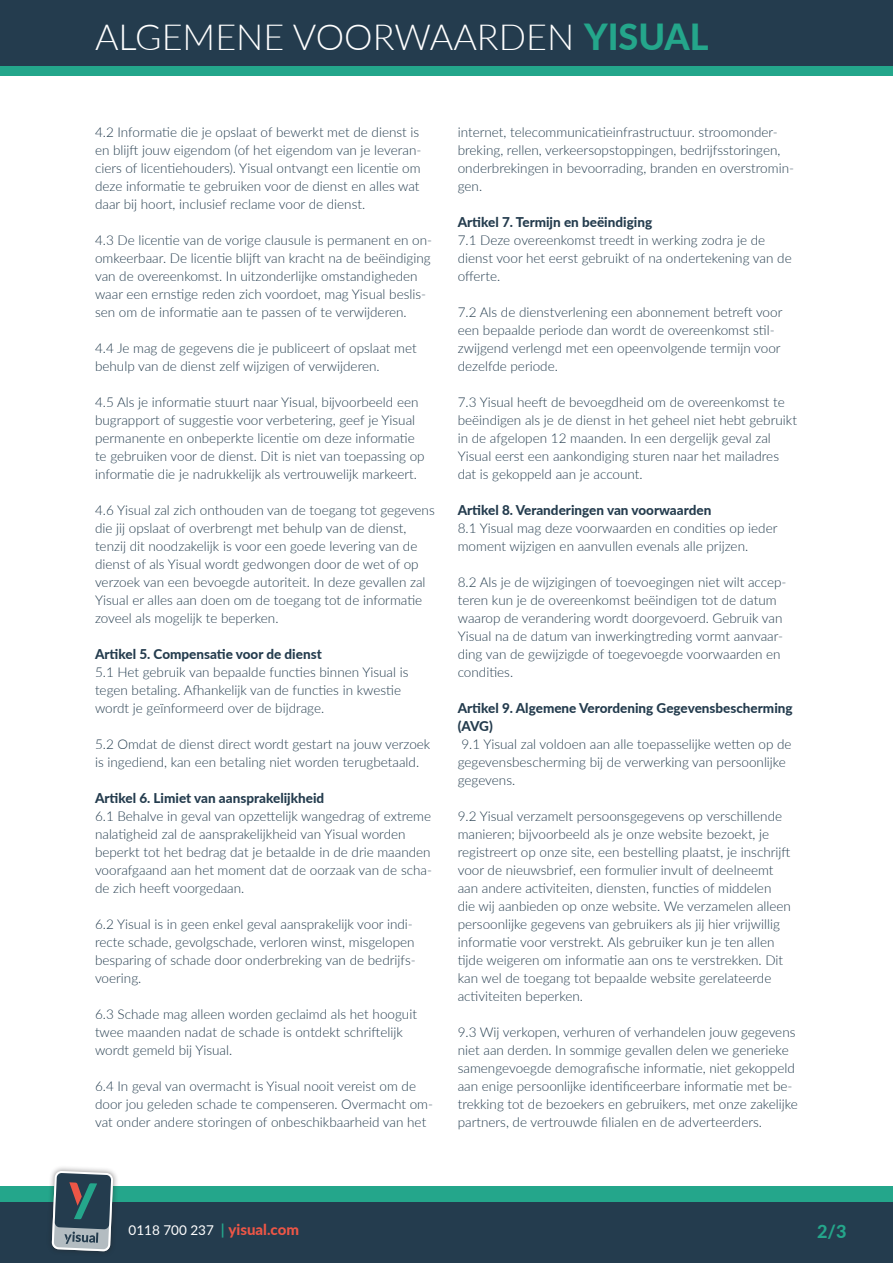
<style>
.page{position:relative;width:893px;height:1263px;background:#fff}
.page>*{position:absolute;margin:0;border:0;box-sizing:border-box;transform-origin:0 0}
.t1{font:300 36px "Lato";color:#fff}
.t2{font:800 18px "Lato";color:#24a68b}
.t3{font:300 13.5px/18px "Lato";color:#243c4e}
.t4{font:800 13.5px/18px "Lato";color:#243c4e}
.t5{font:13.5px "Lato";color:#fff}
.s1{font-weight:800;color:#24a68b}
.s2{font-weight:700;font-size:15px;color:#24a68b}
.s3{font-weight:800;font-size:15px;color:#ee5646}
</style>
<div class="page">
<div style="left:0;top:0;width:893px;height:67px;background:#243c4e"></div>
<div style="left:0;top:67px;width:893px;height:9px;background:#24a68b"></div>
<div style="left:0;top:1202px;width:893px;height:61px;background:#243c4e"></div>
<div style="left:0;top:1186px;width:893px;height:16px;background:#24a68b"></div>
<div style="left:46px;top:1165px;width:73px;height:92px;background:#231f20;opacity:.45"></div>
<svg style="left:52px;top:1171px;width:61px;height:80px"></svg>
<p class="t1" style="left:95px;top:12px;width:615px">ALGEMENE VOORWAARDEN <span class="s1">YISUAL</span></p>
<p class="t3" style="left:95px;top:123px;width:328px">4.2 Informatie die je opslaat of bewerkt met de dienst is en blijft jouw eigendom (of het eigendom van je leveran&shy;ciers of licentiehouders). Yisual ontvangt een licentie om deze informatie te gebruiken voor de dienst en alles wat daar bij hoort, inclusief reclame voor de dienst.</p>
<p class="t3" style="left:95px;top:231px;width:339px">4.3 De licentie van de vorige clausule is permanent en on&shy;omkeerbaar. De licentie blijft van kracht na de beëindiging van de overeenkomst. In uitzonderlijke omstandigheden waar een ernstige reden zich voordoet, mag Yisual beslis&shy;sen om de informatie aan te passen of te verwijderen.</p>
<p class="t3" style="left:95px;top:339px;width:323px">4.4 Je mag de gegevens die je publiceert of opslaat met behulp van de dienst zelf wijzigen of verwijderen.</p>
<p class="t3" style="left:95px;top:393px;width:331px">4.5 Als je informatie stuurt naar Yisual, bijvoorbeeld een bugrapport of suggestie voor verbetering, geef je Yisual permanente en onbeperkte licentie om deze informatie te gebruiken voor de dienst. Dit is niet van toepassing op informatie die je nadrukkelijk als vertrouwelijk markeert.</p>
<p class="t3" style="left:95px;top:501px;width:341px">4.6 Yisual zal zich onthouden van de toegang tot gegevens die jij opslaat of overbrengt met behulp van de dienst, tenzij dit noodzakelijk is voor een goede levering van de dienst of als Yisual wordt gedwongen door de wet of op verzoek van een bevoegde autoriteit. In deze gevallen zal Yisual er alles aan doen om de toegang tot de informatie zoveel als mogelijk te beperken.</p>
<p class="t4" style="left:95px;top:644px;width:228px">Artikel 5. Compensatie voor de dienst</p>
<p class="t3" style="left:95px;top:663px;width:315px">5.1 Het gebruik van bepaalde functies binnen Yisual is</p>
<p class="t3" style="left:95px;top:681px;width:308px">tegen betaling. Afhankelijk van de functies in kwestie wordt je geïnformeerd over de bijdrage.</p>
<p class="t3" style="left:95px;top:735px;width:337px">5.2 Omdat de dienst direct wordt gestart na jouw verzoek is ingediend, kan een betaling niet worden terugbetaald.</p>
<p class="t4" style="left:95px;top:788px;width:231px">Artikel 6. Limiet van aansprakelijkheid</p>
<p class="t3" style="left:95px;top:807px;width:339px">6.1 Behalve in geval van opzettelijk wangedrag of extreme nalatigheid zal de aansprakelijkheid van Yisual worden beperkt tot het bedrag dat je betaalde in de drie maanden voorafgaand aan het moment dat de oorzaak van de scha&shy;de zich heeft voorgedaan.</p>
<p class="t3" style="left:95px;top:915px;width:322px">6.2 Yisual is in geen enkel geval aansprakelijk voor indi&shy;recte schade, gevolgschade, verloren winst, misgelopen besparing of schade door onderbreking van de bedrijfs&shy;voering.</p>
<p class="t3" style="left:95px;top:1005px;width:323px">6.3 Schade mag alleen worden geclaimd als het hooguit twee maanden nadat de schade is ontdekt schriftelijk wordt gemeld bij Yisual.</p>
<p class="t3" style="left:95px;top:1077px;width:340px">6.4 In geval van overmacht is Yisual nooit vereist om de door jou geleden schade te compenseren. Overmacht om&shy;vat onder andere storingen of onbeschikbaarheid van het</p>
<p class="t3" style="left:458px;top:123px;width:338px">internet, telecommunicatieinfrastructuur. stroomonder&shy;breking, rellen, verkeersopstoppingen, bedrijfsstoringen, onderbrekingen in bevoorrading, branden en overstromin&shy;gen.</p>
<p class="t4" style="left:458px;top:212px;width:196px">Artikel 7. Termijn en beëindiging</p>
<p class="t3" style="left:458px;top:231px;width:335px">7.1 Deze overeenkomst treedt in werking zodra je de dienst voor het eerst gebruikt of na ondertekening van de offerte.</p>
<p class="t3" style="left:458px;top:303px;width:326px">7.2 Als de dienstverlening een abonnement betreft voor een bepaalde periode dan wordt de overeenkomst stil&shy;zwijgend verlengd met een opeenvolgende termijn voor dezelfde periode.</p>
<p class="t3" style="left:458px;top:393px;width:341px">7.3 Yisual heeft de bevoegdheid om de overeenkomst te beëindigen als je de dienst in het geheel niet hebt gebruikt in de afgelopen 12 maanden. In een dergelijk geval zal Yisual eerst een aankondiging sturen naar het mailadres dat is gekoppeld aan je account.</p>
<p class="t4" style="left:458px;top:500px;width:255px">Artikel 8. Veranderingen van voorwaarden</p>
<p class="t3" style="left:458px;top:519px;width:321px">8.1 Yisual mag deze voorwaarden en condities op ieder moment wijzigen en aanvullen evenals alle prijzen.</p>
<p class="t3" style="left:458px;top:573px;width:330px">8.2 Als je de wijzigingen of toevoegingen niet wilt accep&shy;teren kun je de overeenkomst beëindigen tot de datum waarop de verandering wordt doorgevoerd. Gebruik van Yisual na de datum van inwerkingtreding vormt aanvaar&shy;ding van de gewijzigde of toegevoegde voorwaarden en condities.</p>
<p class="t4" style="left:458px;top:698px;width:336px">Artikel 9. Algemene Verordening Gegevensbescherming (AVG)</p>
<p class="t3" style="left:458px;top:735px;width:335px">9.1 Yisual zal voldoen aan alle toepasselijke wetten op de gegevensbescherming bij de verwerking van persoonlijke gegevens.</p>
<p class="t3" style="left:458px;top:807px;width:335px">9.2 Yisual verzamelt persoonsgegevens op verschillende manieren; bijvoorbeeld als je onze website bezoekt, je registreert op onze site, een bestelling plaatst, je inschrijft voor de nieuwsbrief, een formulier invult of deelneemt aan andere activiteiten, diensten, functies of middelen die wij aanbieden op onze website. We verzamelen alleen persoonlijke gegevens van gebruikers als jij hier vrijwillig informatie voor verstrekt. Als gebruiker kun je ten allen tijde weigeren om informatie aan ons te verstrekken. Dit kan wel de toegang tot bepaalde website gerelateerde activiteiten beperken.</p>
<p class="t3" style="left:458px;top:1023px;width:342px">9.3 Wij verkopen, verhuren of verhandelen jouw gegevens niet aan derden. In sommige gevallen delen we generieke samengevoegde demografische informatie, niet gekoppeld aan enige persoonlijke identificeerbare informatie met be&shy;trekking tot de bezoekers en gebruikers, met onze zakelijke partners, de vertrouwde filialen en de adverteerders.</p>
<p class="t5" style="left:129px;top:1220px;width:172px">0118 700 237 <span class="s2">|</span> <span class="s3">yisual.com</span></p>
<h2 class="t2" style="left:817px;top:1218px;width:31px">2/3</h2>
</div>
